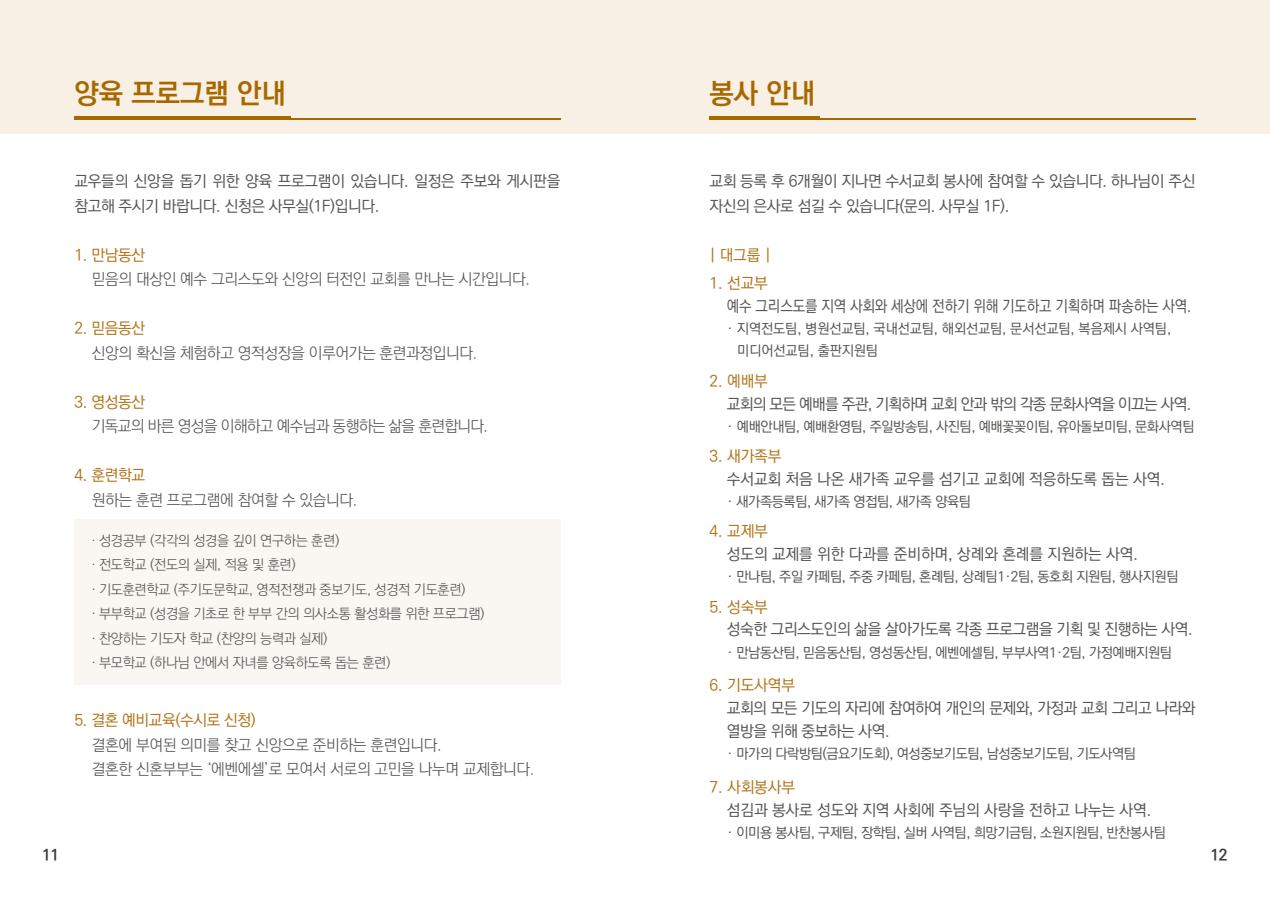
<style>
.page{position:relative;width:1270px;height:903px;background:#fff}
.page>*{position:absolute;margin:0;border:0;box-sizing:border-box;transform-origin:0 0}
.t1{font:700 28px "Ko Pub Dotum";color:#a86800}
.t2{font:500 15.75px/24.5px "Ko Pub Dotum";letter-spacing:-.025em;color:#575554}
.t3{font:300 15.75px/24.5px "Ko Pub Dotum";letter-spacing:-.025em;color:#575554}
.t4{font:500 15.75px "Ko Pub Dotum";letter-spacing:-.01em;color:#b1751a}
.t5{font:500 15.75px "Ko Pub Dotum";letter-spacing:-.025em;color:#575554;scale:.91 1}
.t6{font:500 15.75px "Ko Pub Dotum";letter-spacing:-.05em;color:#575554}
.t7{font:300 15.75px "Ko Pub Dotum";letter-spacing:-.045em;color:#575554}
.t8{font:700 15.75px "Ko Pub Dotum";color:#3e3a39}
.t9{font:500 14px "Ko Pub Dotum";letter-spacing:-.03em;color:#575554}
.t10{font:300 14px/24.5px "Ko Pub Dotum";letter-spacing:-.025em;color:#575554}
.t11{font:500 14px/21.9px "Ko Pub Dotum";letter-spacing:-.01em;color:#575554}
</style>
<div class="page">
<div style="left:0;top:0;width:1270px;height:134px;background:#f8f0e5"></div>
<div style="left:74px;top:519px;width:487px;height:166px;background:#faf7f3"></div>
<hr style="left:819px;top:118px;width:377px;height:2px;background:#a86800">
<hr style="left:709px;top:117px;width:111px;height:3px;background:#a86800">
<hr style="left:184px;top:118px;width:377px;height:2px;background:#a86800">
<hr style="left:74px;top:117px;width:217px;height:3px;background:#a86800">
<h1 class="t1" style="left:74px;top:79px;width:213px">양육 프로그램 안내</h1>
<p class="t2" style="left:74px;top:170px;width:488px">교우들의 신앙을 돕기 위한 양육 프로그램이 있습니다. 일정은 주보와 게시판을 참고해 주시기 바랍니다. 신청은 사무실(1F)입니다.</p>
<p class="t4" style="left:74px;top:247px;width:72px">1. 만남동산</p>
<p class="t3" style="left:92px;top:268px;width:440px">믿음의 대상인 예수 그리스도와 신앙의 터전인 교회를 만나는 시간입니다.</p>
<p class="t4" style="left:74px;top:321px;width:72px">2. 믿음동산</p>
<p class="t3" style="left:92px;top:341px;width:387px">신앙의 확신을 체험하고 영적성장을 이루어가는 훈련과정입니다.</p>
<p class="t4" style="left:74px;top:394px;width:72px">3. 영성동산</p>
<p class="t7" style="left:92px;top:419px;width:398px">기독교의 바른 영성을 이해하고 예수님과 동행하는 삶을 훈련합니다.</p>
<p class="t4" style="left:74px;top:468px;width:72px">4. 훈련학교</p>
<p class="t3" style="left:92px;top:488px;width:267px">원하는 훈련 프로그램에 참여할 수 있습니다.</p>
<p class="t10" style="left:91px;top:529px;width:396px">· 성경공부 (각각의 성경을 깊이 연구하는 훈련)<br>· 전도학교 (전도의 실제, 적용 및 훈련)<br>· 기도훈련학교 (주기도문학교, 영적전쟁과 중보기도, 성경적 기도훈련)<br>· 부부학교 (성경을 기초로 한 부부 간의 의사소통 활성화를 위한 프로그램) · 찬양하는 기도자 학교 (찬양의 능력과 실제)<br>· 부모학교 (하나님 안에서 자녀를 양육하도록 돕는 훈련)</p>
<p class="t4" style="left:74px;top:713px;width:183px">5. 결혼 예비교육(수시로 신청)</p>
<p class="t3" style="left:92px;top:733px;width:444px">결혼에 부여된 의미를 찾고 신앙으로 준비하는 훈련입니다.<br>결혼한 신혼부부는 ‘에벤에셀’로 모여서 서로의 고민을 나누며 교제합니다.</p>
<h1 class="t1" style="left:709px;top:79px;width:107px">봉사 안내</h1>
<p class="t2" style="left:709px;top:170px;width:488px">교회 등록 후 6개월이 지나면 수서교회 봉사에 참여할 수 있습니다. 하나님이 주신 자신의 은사로 섬길 수 있습니다(문의. 사무실 1F).</p>
<p class="t4" style="left:709px;top:247px;width:63px">| 대그룹 |</p>
<p class="t4" style="left:709px;top:275px;width:60px">1. 선교부</p>
<p class="t5" style="left:727px;top:298px;width:512px">예수 그리스도를 지역 사회와 세상에 전하기 위해 기도하고 기획하며 파송하는 사역.</p>
<p class="t11" style="left:737px;top:318px;width:435px;text-indent:-10px">· 지역전도팀, 병원선교팀, 국내선교팀, 해외선교팀, 문서선교팀, 복음제시 사역팀, 미디어선교팀, 출판지원팀</p>
<p class="t4" style="left:709px;top:373px;width:60px">2. 예배부</p>
<p class="t6" style="left:727px;top:396px;width:466px">교회의 모든 예배를 주관, 기획하며 교회 안과 밖의 각종 문화사역을 이끄는 사역.</p>
<p class="t9" style="left:727px;top:419px;width:469px">· 예배안내팀, 예배환영팀, 주일방송팀, 사진팀, 예배꽃꽂이팀, 유아돌보미팀, 문화사역팀</p>
<p class="t4" style="left:709px;top:448px;width:74px">3. 새가족부</p>
<p class="t2" style="left:727px;top:467px;width:440px">수서교회 처음 나온 새가족 교우를 섬기고 교회에 적응하도록 돕는 사역.</p>
<p class="t9" style="left:727px;top:495px;width:246px">· 새가족등록팀, 새가족 영접팀, 새가족 양육팀</p>
<p class="t4" style="left:709px;top:524px;width:60px">4. 교제부</p>
<p class="t2" style="left:727px;top:542px;width:413px">성도의 교제를 위한 다과를 준비하며, 상례와 혼례를 지원하는 사역.</p>
<p class="t9" style="left:727px;top:570px;width:453px">· 만나팀, 주일 카페팀, 주중 카페팀, 혼례팀, 상례팀1·2팀, 동호회 지원팀, 행사지원팀</p>
<p class="t4" style="left:709px;top:599px;width:60px">5. 성숙부</p>
<p class="t2" style="left:727px;top:618px;width:467px">성숙한 그리스도인의 삶을 살아가도록 각종 프로그램을 기획 및 진행하는 사역.</p>
<p class="t9" style="left:727px;top:645px;width:447px">· 만남동산팀, 믿음동산팀, 영성동산팀, 에벤에셀팀, 부부사역1·2팀, 가정예배지원팀</p>
<p class="t4" style="left:709px;top:678px;width:87px">6. 기도사역부</p>
<p class="t2" style="left:727px;top:697px;width:470px;line-height:22.8px">교회의 모든 기도의 자리에 참여하여 개인의 문제와, 가정과 교회 그리고 나라와 열방을 위해 중보하는 사역.</p>
<p class="t9" style="left:727px;top:747px;width:411px">· 마가의 다락방팀(금요기도회), 여성중보기도팀, 남성중보기도팀, 기도사역팀</p>
<p class="t4" style="left:709px;top:779px;width:87px">7. 사회봉사부</p>
<p class="t2" style="left:727px;top:798px;width:426px">섬김과 봉사로 성도와 지역 사회에 주님의 사랑을 전하고 나누는 사역.</p>
<p class="t9" style="left:727px;top:825px;width:440px">· 이미용 봉사팀, 구제팀, 장학팀, 실버 사역팀, 희망기금팀, 소원지원팀, 반찬봉사팀</p>
<p class="t8" style="left:42px;top:847px;width:19px">11</p>
<p class="t8" style="left:1210px;top:847px;width:19px">12</p>
</div>
